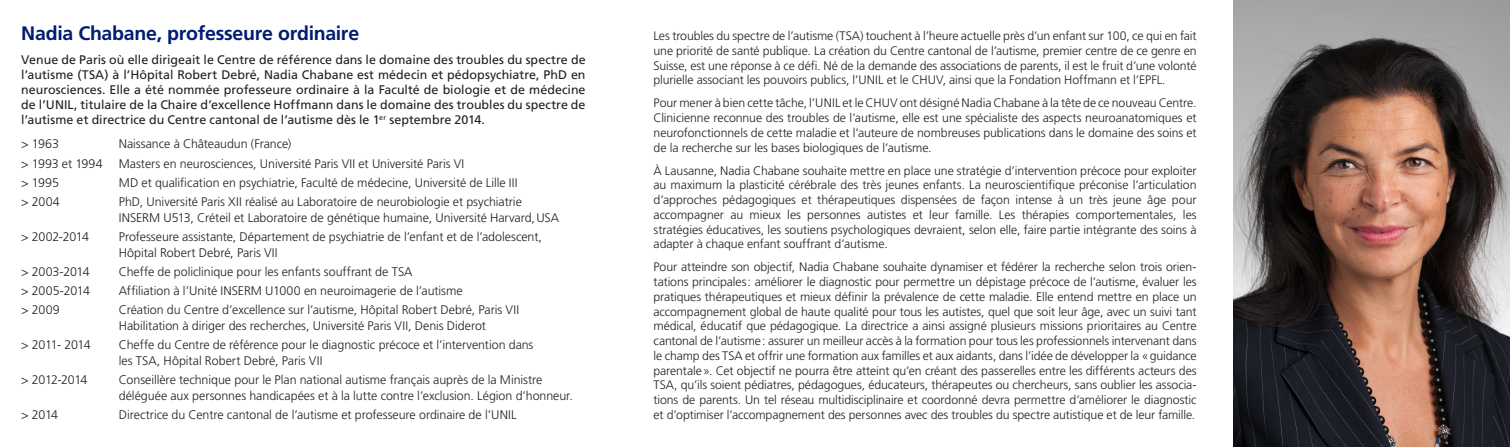
<style>
.page{position:relative;width:1510px;height:447px;background:#fff}
.page>*{position:absolute;margin:0;border:0;box-sizing:border-box;transform-origin:0 0}
.aa_corps{font:700 19.5px "Frutiger LT Std";letter-spacing:-.015em;color:#001c70}
.t1{font:300 12.45px/15.8px "Frutiger LT Std";letter-spacing:-.005em;color:#231f20}
.t2{font:12.45px/15px "Frutiger LT Std";color:#231f20;text-align:justify}
.t3{font:300 12.45px "Frutiger LT Std";letter-spacing:-.04em;color:#231f20}
.t4{font:300 12.3px/14.7px "Frutiger LT Std";letter-spacing:-.005em;color:#231f20;text-align:justify}
</style>
<div class="page">
<img style="left:1233px;top:0;width:276px;height:446px">
<p class="aa_corps" style="left:21px;top:22px;width:339px">Nadia Chabane, professeure ordinaire</p>
<p class="t4" style="left:653px;top:29px;width:544px">Les troubles du spectre de l’autisme (TSA) touchent à l’heure actuelle près d’un enfant sur 100, ce qui en fait une priorité de santé publique. La création du Centre cantonal de l’autisme, premier centre de ce genre en Suisse, est une réponse à ce défi. Né de la demande des associations de parents, il est le fruit d’une volonté plurielle associant les pouvoirs publics, l’UNIL et le CHUV, ainsi que la Fondation Hoffmann et l’EPFL.</p>
<p class="t4" style="left:653px;top:96px;width:544px">Pour mener à bien cette tâche, l’UNIL et le CHUV ont désigné Nadia Chabane à la tête de ce nouveau Centre.<br>Clinicienne reconnue des troubles de l’autisme, elle est une spécialiste des aspects neuroanatomiques et neurofonctionnels de cette maladie et l’auteure de nombreuses publications dans le domaine des soins et de la recherche sur les bases biologiques de l’autisme.</p>
<p class="t4" style="left:653px;top:163px;width:544px">À Lausanne, Nadia Chabane souhaite mettre en place une stratégie d’intervention précoce pour exploiter au maximum la plasticité cérébrale des très jeunes enfants. La neuroscientifique préconise l’articulation d’approches pédagogiques et thérapeutiques dispensées de façon intense à un très jeune âge pour accompagner au mieux les personnes autistes et leur famille. Les thérapies comportementales, les stratégies éducatives, les soutiens psychologiques devraient, selon elle, faire partie intégrante des soins à adapter à chaque enfant souffrant d’autisme.</p>
<p class="t4" style="left:653px;top:260px;width:544px">Pour atteindre son objectif, Nadia Chabane souhaite dynamiser et fédérer la recherche selon trois orien&shy;tations principales: améliorer le diagnostic pour permettre un dépistage précoce de l’autisme, évaluer les pratiques thérapeutiques et mieux définir la prévalence de cette maladie. Elle entend mettre en place un accompagnement global de haute qualité pour tous les autistes, quel que soit leur âge, avec un suivi tant médical, éducatif que pédagogique. La directrice a ainsi assigné plusieurs missions prioritaires au Centre cantonal de l’autisme: assurer un meilleur accès à la formation pour tous les professionnels intervenant dans le champ des TSA et offrir une formation aux familles et aux aidants, dans l’idée de développer la «guidance parentale». Cet objectif ne pourra être atteint qu’en créant des passerelles entre les différents acteurs des TSA, qu’ils soient pédiatres, pédagogues, éducateurs, thérapeutes ou chercheurs, sans oublier les associa&shy;tions de parents. Un tel réseau multidisciplinaire et coordonné devra permettre d’améliorer le diagnostic et d’optimiser l’accompagnement des personnes avec des troubles du spectre autistique et de leur famille.</p>
<p class="t2" style="left:21px;top:52px;width:566px">Venue de Paris où elle dirigeait le Centre de référence dans le domaine des troubles du spectre de l’autisme (TSA) à l’Hôpital Robert Debré, Nadia Chabane est médecin et pédopsychiatre, PhD en neurosciences. Elle a été nommée professeure ordinaire à la Faculté de biologie et de médecine de l’UNIL, titulaire de la Chaire d’excellence Hoffmann dans le domaine des troubles du spectre de l’autisme et directrice du Centre cantonal de l’autisme dès le 1<sup>er</sup> septembre 2014.</p>
<p class="t1" style="left:21px;top:136px;width:39px">&gt; 1963</p>
<p class="t1" style="left:119px;top:136px;width:174px">Naissance à Châteaudun (France)</p>
<p class="t1" style="left:21px;top:155px;width:83px">&gt; 1993 et 1994</p>
<p class="t1" style="left:119px;top:155px;width:347px">Masters en neurosciences, Université Paris VII et Université Paris VI</p>
<p class="t1" style="left:21px;top:175px;width:39px">&gt; 1995</p>
<p class="t1" style="left:119px;top:175px;width:400px">MD et qualification en psychiatrie, Faculté de médecine, Université de Lille III</p>
<p class="t1" style="left:21px;top:194px;width:40px">&gt; 2004</p>
<p class="t1" style="left:119px;top:194px;width:442px">PhD, Université Paris XII réalisé au Laboratoire de neurobiologie et psychiatrie<br>INSERM U513, Créteil et Laboratoire de génétique humaine, Université Harvard,USA</p>
<p class="t1" style="left:21px;top:229px;width:69px">&gt; 2002-2014</p>
<p class="t1" style="left:119px;top:229px;width:425px">Professeure assistante, Département de psychiatrie de l’enfant et de l’adolescent,<br>Hôpital Robert Debré, Paris VII</p>
<p class="t1" style="left:21px;top:264px;width:70px">&gt; 2003-2014</p>
<p class="t1" style="left:119px;top:264px;width:295px">Cheffe de policlinique pour les enfants souffrant de TSA</p>
<p class="t1" style="left:21px;top:283px;width:70px">&gt; 2005-2014</p>
<p class="t1" style="left:119px;top:283px;width:345px">Affiliation à l’Unité INSERM U1000 en neuroimagerie de l’autisme</p>
<p class="t1" style="left:21px;top:302px;width:40px">&gt; 2009</p>
<p class="t1" style="left:119px;top:302px;width:402px">Création du Centre d’excellence sur l’autisme, Hôpital Robert Debré, Paris VII<br>Habilitation à diriger des recherches, Université Paris VII, Denis Diderot</p>
<p class="t3" style="left:21px;top:337px;width:71px">&gt; 2011- 2014</p>
<p class="t1" style="left:119px;top:337px;width:416px">Cheffe du Centre de référence pour le diagnostic précoce et l’intervention dans les TSA, Hôpital Robert Debré, Paris VII</p>
<p class="t3" style="left:21px;top:372px;width:68px">&gt; 2012-2014</p>
<p class="t1" style="left:119px;top:372px;width:456px">Conseillère technique pour le Plan national autisme français auprès de la Ministre déléguée aux personnes handicapées et à la lutte contre l’exclusion. Légion d’honneur.</p>
<p class="t1" style="left:21px;top:407px;width:38px">&gt; 2014</p>
<p class="t1" style="left:119px;top:407px;width:399px">Directrice du Centre cantonal de l’autisme et professeure ordinaire de l’UNIL</p>
</div>
